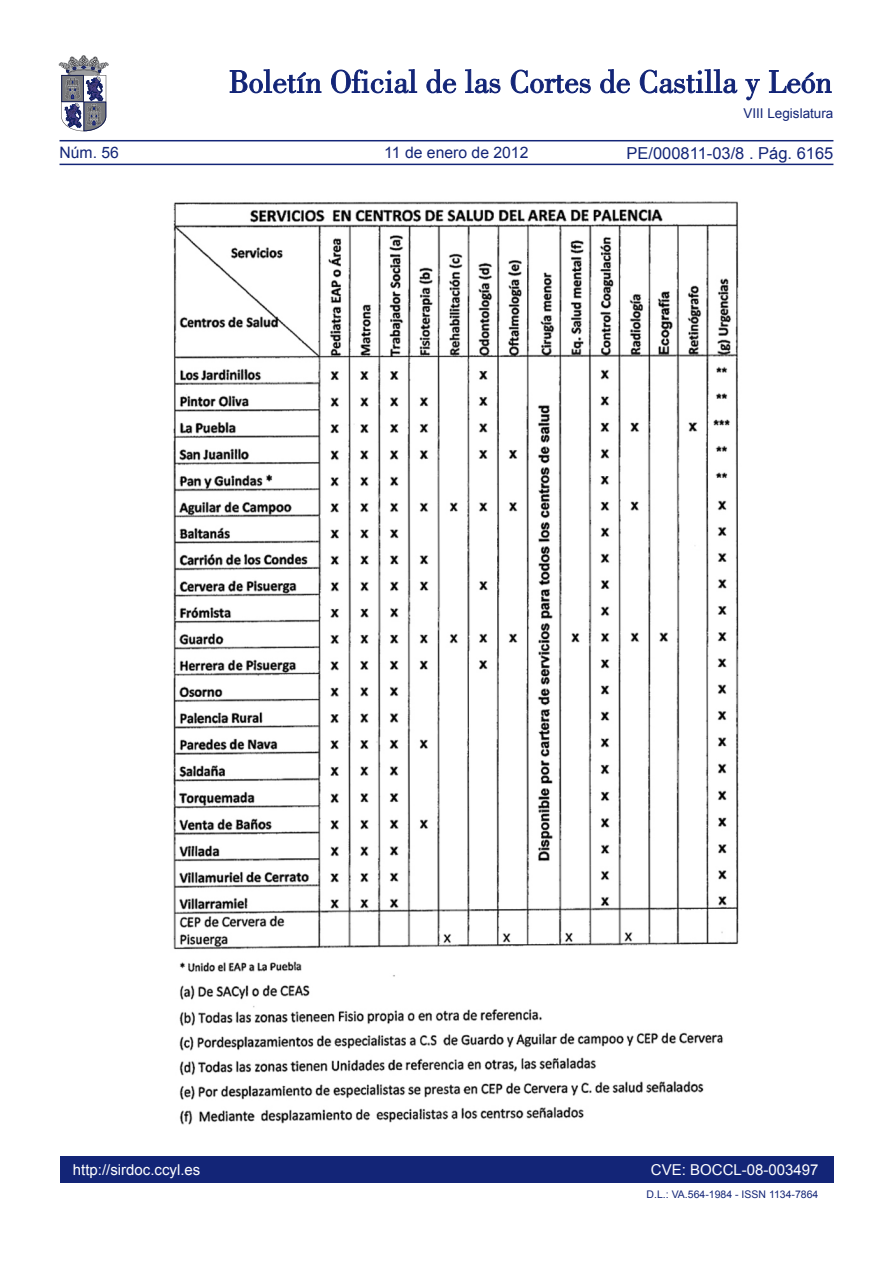
<style>
.page{position:relative;width:893px;height:1263px;background:#fff}
.page>*{position:absolute;margin:0;border:0;box-sizing:border-box;transform-origin:0 0}
.t1{font:16.5px "Arial";color:#132577}
.t2{font:15.75px "Arial";color:#132577}
.t3{font:15px "Arial";color:#fff}
.t4{font:13.5px "Arial";color:#132577}
.TEXTO_NORMAL{font:10.5px "Arial";color:#132577}
</style>
<div class="page">
<div style="left:60px;top:1157px;width:773px;height:26px;background:#132577"></div>
<hr style="left:60px;top:164px;width:773px;height:1px;background:#132577">
<hr style="left:60px;top:140px;width:773px;height:1px;background:#132577">
<svg style="left:230px;top:69px;width:91px;height:24px"></svg>
<svg style="left:331px;top:69px;width:86px;height:24px"></svg>
<svg style="left:426px;top:69px;width:30px;height:24px"></svg>
<svg style="left:465px;top:69px;width:35px;height:24px"></svg>
<svg style="left:511px;top:70px;width:80px;height:23px"></svg>
<svg style="left:600px;top:69px;width:30px;height:24px"></svg>
<svg style="left:640px;top:69px;width:97px;height:24px"></svg>
<svg style="left:745px;top:79px;width:15px;height:21px"></svg>
<svg style="left:769px;top:70px;width:62px;height:23px"></svg>
<svg style="left:59px;top:55px;width:49px;height:76px"></svg>
<img style="left:173px;top:201px;width:566px;height:924px">
<p class="t2" style="left:60px;top:142px;width:61px">Núm. 56</p>
<p class="t2" style="left:384px;top:142px;width:146px">11 de enero de 2012</p>
<p class="t4" style="left:743px;top:105px;width:92px">VIII Legislatura</p>
<p class="t1" style="left:626px;top:142px;width:209px">PE/000811-03/8 . Pág. 6165</p>
<p class="t3" style="left:73px;top:1159px;width:129px">http://sirdoc.ccyl.es</p>
<p class="t3" style="left:651px;top:1159px;width:169px">CVE: BOCCL-08-003497</p>
<p class="TEXTO_NORMAL" style="left:647px;top:1188px;width:173px">D.L.: VA.564-1984 - ISSN 1134-7864</p>
</div>
